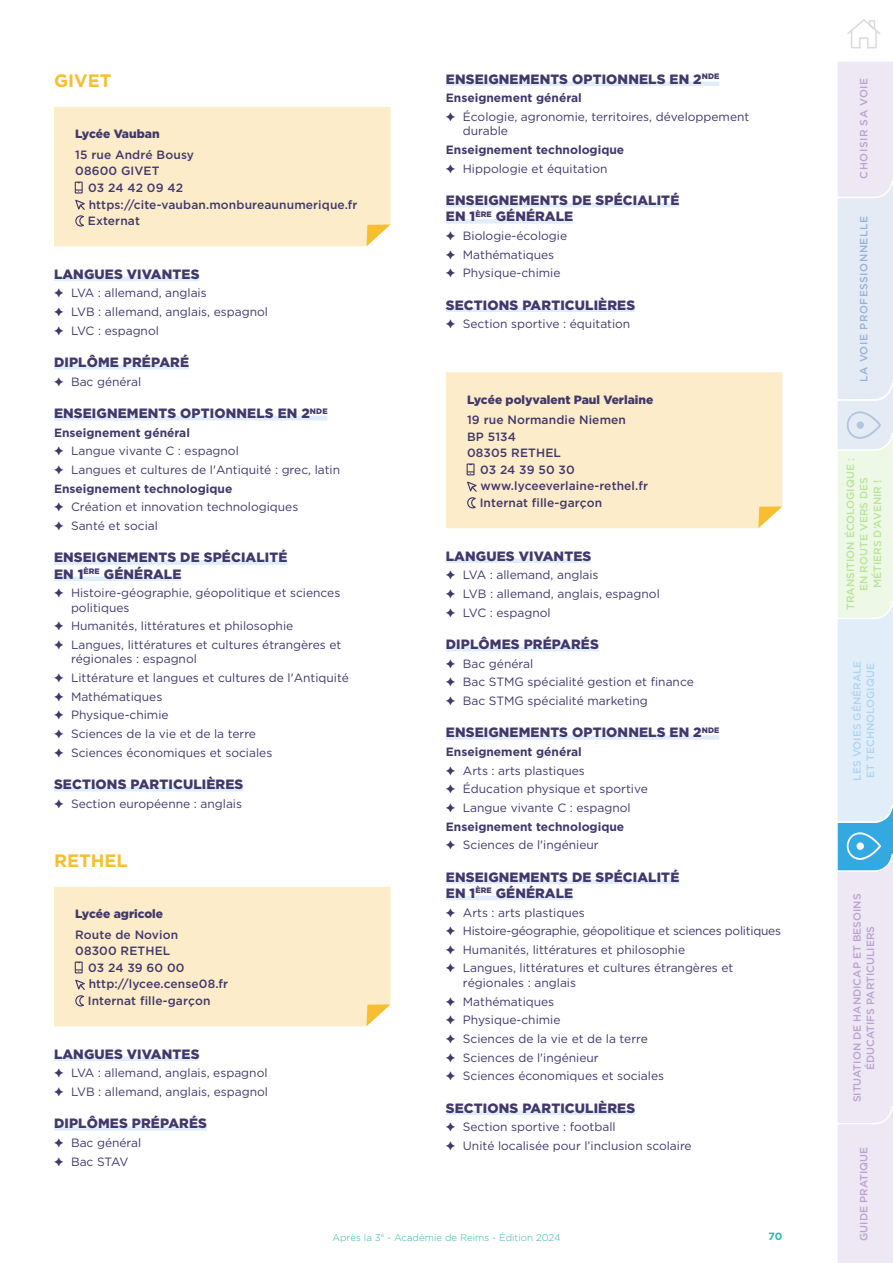
<style>
.page{position:relative;width:893px;height:1263px;background:#fff}
.page>*{position:absolute;margin:0;border:0;box-sizing:border-box;transform-origin:0 0}
.t1{font:700 18px "Gotham HTF";color:#f7bf2f}
.t2{font:900 13.5px/16.2px "Gotham HTF";letter-spacing:.01em;color:#41386c}
.t3{font:12px/18.6px "Gotham HTF";color:#41386c}
.t4{font:500 12px/16.5px "Gotham HTF";letter-spacing:.01em;color:#41386c}
.t5{font:900 12px "Gotham HTF";color:#41386c}
.t6{font:700 12px/18.6px "Gotham HTF";color:#41386c}
.t7{font:500 10.5px/13.5px "Gotham HTF";color:#bba3cf;text-align:center}
.t8{font:500 10.5px/13.5px "Gotham HTF";color:#b8e599;text-align:center}
.t9{font:500 10.5px/13.5px "Gotham HTF";color:#afd4f1}
.t10{font:500 10.5px "Gotham HTF";letter-spacing:.05em;color:#95b3d4}
.t11{font:500 10.5px "Gotham HTF";letter-spacing:.05em;color:#bba3cf}
.t12{font:700 10.5px "Gotham HTF";color:#35b6aa}
.t13{font:300 9.75px "Gotham HTF";color:#35b6aa}
.s1{font-weight:700}
.s2{font-weight:400}
</style>
<div class="page">
<hr style="left:54px;top:277px;width:145px;height:4px;background:#e1eefa">
<hr style="left:54px;top:365px;width:135px;height:4px;background:#e1eefa">
<hr style="left:54px;top:416px;width:273px;height:4px;background:#e1eefa">
<div style="left:54px;top:560px;width:233px;height:5px;background:#e1eefa"></div>
<div style="left:54px;top:576px;width:127px;height:5px;background:#e1eefa"></div>
<hr style="left:54px;top:787px;width:189px;height:4px;background:#e1eefa">
<div style="left:54px;top:1056px;width:145px;height:5px;background:#e1eefa"></div>
<div style="left:54px;top:1126px;width:153px;height:5px;background:#e1eefa"></div>
<div style="left:54px;top:107px;width:336px;height:139px;background:#fdecc9"></div>
<svg style="left:366px;top:225px;width:24px;height:21px"></svg>
<div style="left:75px;top:182px;width:8px;height:11px;border:1px solid #41386c"></div>
<svg style="left:75px;top:189px;width:7px;height:3px"></svg>
<svg style="left:74px;top:198px;width:13px;height:29px"></svg>
<div style="left:54px;top:887px;width:336px;height:139px;background:#fdecc9"></div>
<svg style="left:366px;top:1004px;width:24px;height:22px"></svg>
<div style="left:75px;top:961px;width:8px;height:12px;border:1px solid #41386c"></div>
<svg style="left:75px;top:969px;width:7px;height:3px"></svg>
<svg style="left:74px;top:978px;width:13px;height:29px"></svg>
<div style="left:446px;top:81px;width:273px;height:5px;background:#e1eefa"></div>
<hr style="left:446px;top:203px;width:233px;height:4px;background:#e1eefa">
<div style="left:446px;top:219px;width:127px;height:5px;background:#e1eefa"></div>
<div style="left:446px;top:307px;width:189px;height:5px;background:#e1eefa"></div>
<div style="left:446px;top:558px;width:145px;height:5px;background:#e1eefa"></div>
<hr style="left:446px;top:647px;width:153px;height:4px;background:#e1eefa">
<div style="left:446px;top:735px;width:273px;height:5px;background:#e1eefa"></div>
<div style="left:446px;top:879px;width:233px;height:5px;background:#e1eefa"></div>
<hr style="left:446px;top:896px;width:127px;height:4px;background:#e1eefa">
<div style="left:446px;top:1110px;width:189px;height:5px;background:#e1eefa"></div>
<div style="left:446px;top:372px;width:336px;height:156px;background:#fdecc9"></div>
<svg style="left:758px;top:506px;width:24px;height:22px"></svg>
<div style="left:467px;top:463px;width:8px;height:12px;border:1px solid #41386c"></div>
<svg style="left:467px;top:471px;width:7px;height:3px"></svg>
<svg style="left:466px;top:480px;width:13px;height:29px"></svg>
<svg style="left:837px;top:62px;width:56px;height:1201px;background:#e4ebf3"></svg>
<div style="left:856px;top:842px;width:8px;height:8px;background:#fff;border-radius:50%"></div>
<svg style="left:847px;top:19px;width:34px;height:30px"></svg>
<h1 class="t1" style="left:54px;top:71px;width:59px">GIVET</h1>
<p class="t5" style="left:75px;top:127px;width:86px">Lycée Vauban</p>
<p class="t4" style="left:75px;top:146px;width:120px">15 rue André Bousy<br>08600 GIVET</p>
<p class="t4" style="left:88px;top:179px;width:271px">03 24 42 09 42 https://cite-vauban.monbureaunumerique.fr<br>Externat</p>
<p class="t2" style="left:54px;top:266px;width:147px">LANGUES VIVANTES</p>
<p class="t3" style="left:54px;top:284px;width:215px">✦ LVA : allemand, anglais<br>✦ LVB : allemand, anglais, espagnol ✦ LVC : espagnol</p>
<p class="t2" style="left:54px;top:354px;width:137px">DIPLÔME PRÉPARÉ</p>
<p class="t3" style="left:54px;top:372px;width:89px">✦ Bac général</p>
<p class="t2" style="left:54px;top:405px;width:275px">ENSEIGNEMENTS OPTIONNELS EN 2<sup>NDE</sup></p>
<p class="t3" style="left:54px;top:423px;width:288px"><span class="s1">Enseignement général<br></span>✦ Langue vivante C : espagnol<br>✦ Langues et cultures de l'Antiquité : grec, latin<br><span class="s1">Enseignement technologique<br></span>✦ Création et innovation technologiques<br>✦ Santé et social</p>
<p class="t2" style="left:54px;top:549px;width:235px">ENSEIGNEMENTS DE SPÉCIALITÉ<br>EN 1<sup>ÈRE</sup> GÉNÉRALE</p>
<p class="t3" style="left:71px;top:586px;width:271px;line-height:14.4px;text-indent:-17px">✦ Histoire-géographie, géopolitique et sciences politiques</p>
<p class="t3" style="left:54px;top:617px;width:289px">✦ Humanités, littératures et philosophie<br>✦ Langues, littératures et cultures étrangères et</p>
<p class="t3" style="left:54px;top:650px;width:297px;text-indent:17px">régionales : espagnol<br>✦ Littérature et langues et cultures de l'Antiquité ✦ Mathématiques<br>✦ Physique-chimie<br>✦ Sciences de la vie et de la terre<br>✦ Sciences économiques et sociales</p>
<p class="t2" style="left:54px;top:776px;width:191px">SECTIONS PARTICULIÈRES</p>
<p class="t3" style="left:54px;top:794px;width:190px">✦ Section européenne : anglais</p>
<h1 class="t1" style="left:54px;top:850px;width:75px">RETHEL</h1>
<p class="t5" style="left:75px;top:907px;width:89px">Lycée agricole</p>
<p class="t4" style="left:75px;top:926px;width:104px">Route de Novion</p>
<p class="t4" style="left:75px;top:943px;width:97px">08300 RETHEL</p>
<p class="t4" style="left:88px;top:959px;width:98px">03 24 39 60 00</p>
<p class="t4" style="left:89px;top:976px;width:141px">http://lycee.cense08.fr</p>
<p class="t4" style="left:88px;top:992px;width:124px">Internat fille-garçon</p>
<p class="t2" style="left:54px;top:1045px;width:147px">LANGUES VIVANTES</p>
<p class="t3" style="left:54px;top:1063px;width:215px">✦ LVA : allemand, anglais, espagnol ✦ LVB : allemand, anglais, espagnol</p>
<p class="t2" style="left:54px;top:1115px;width:154px">DIPLÔMES PRÉPARÉS</p>
<p class="t3" style="left:54px;top:1133px;width:89px">✦ Bac général ✦ Bac STAV</p>
<p class="t2" style="left:446px;top:70px;width:275px">ENSEIGNEMENTS OPTIONNELS EN 2<sup>NDE</sup></p>
<p class="t3" style="left:446px;top:89px;width:305px"><span class="s1">Enseignement général<br></span>✦ Écologie, agronomie, territoires, développement</p>
<p class="t3" style="left:463px;top:122px;width:47px">durable</p>
<p class="t6" style="left:446px;top:140px;width:180px">Enseignement technologique ✦ <span class="s2">Hippologie et équitation</span></p>
<p class="t2" style="left:446px;top:192px;width:235px">ENSEIGNEMENTS DE SPÉCIALITÉ<br>EN 1<sup>ÈRE</sup> GÉNÉRALE</p>
<p class="t3" style="left:446px;top:226px;width:123px">✦ Biologie-écologie ✦ Mathématiques<br>✦ Physique-chimie</p>
<p class="t2" style="left:446px;top:296px;width:191px">SECTIONS PARTICULIÈRES</p>
<p class="t3" style="left:446px;top:314px;width:186px">✦ Section sportive : équitation</p>
<p class="t5" style="left:467px;top:392px;width:188px">Lycée polyvalent Paul Verlaine</p>
<p class="t4" style="left:467px;top:412px;width:160px">19 rue Normandie Niemen</p>
<p class="t4" style="left:467px;top:428px;width:50px">BP 5134</p>
<p class="t4" style="left:467px;top:445px;width:95px">08305 RETHEL</p>
<p class="t4" style="left:480px;top:461px;width:96px">03 24 39 50 30</p>
<p class="t4" style="left:481px;top:478px;width:169px">www.lyceeverlaine-rethel.fr</p>
<p class="t4" style="left:480px;top:494px;width:124px">Internat fille-garçon</p>
<p class="t2" style="left:446px;top:547px;width:147px">LANGUES VIVANTES</p>
<p class="t3" style="left:446px;top:565px;width:215px">✦ LVA : allemand, anglais<br>✦ LVB : allemand, anglais, espagnol ✦ LVC : espagnol</p>
<p class="t2" style="left:446px;top:636px;width:154px">DIPLÔMES PRÉPARÉS</p>
<p class="t3" style="left:446px;top:654px;width:249px">✦ Bac général<br>✦ Bac STMG spécialité gestion et finance ✦ Bac STMG spécialité marketing</p>
<p class="t2" style="left:446px;top:724px;width:275px">ENSEIGNEMENTS OPTIONNELS EN 2<sup>NDE</sup></p>
<p class="t3" style="left:446px;top:742px;width:204px"><span class="s1">Enseignement général<br></span>✦ Arts : arts plastiques<br>✦ Éducation physique et sportive ✦ Langue vivante C : espagnol<br><span class="s1">Enseignement technologique<br></span>✦ Sciences de l'ingénieur</p>
<p class="t2" style="left:446px;top:868px;width:235px">ENSEIGNEMENTS DE SPÉCIALITÉ<br>EN 1<sup>ÈRE</sup> GÉNÉRALE</p>
<p class="t3" style="left:446px;top:903px;width:337px">✦ Arts : arts plastiques<br>✦ Histoire-géographie, géopolitique et sciences politiques ✦ Humanités, littératures et philosophie<br>✦ Langues, littératures et cultures étrangères et</p>
<p class="t3" style="left:446px;top:973px;width:220px;text-indent:17px">régionales : anglais<br>✦ Mathématiques<br>✦ Physique-chimie<br>✦ Sciences de la vie et de la terre<br>✦ Sciences de l'ingénieur<br>✦ Sciences économiques et sociales</p>
<p class="t2" style="left:446px;top:1099px;width:191px">SECTIONS PARTICULIÈRES</p>
<p class="t3" style="left:446px;top:1117px;width:247px">✦ Section sportive : football<br>✦ Unité localisée pour l’inclusion scolaire</p>
<p class="t13" style="left:332px;top:1232px;width:230px">Après la 3<sup>e</sup> - Académie de Reims - Édition 2024</p>
<p class="t12" style="left:768px;top:1230px;width:15px">70</p>
<p class="t11" style="left:858px;top:179px;width:102px;rotate:-90deg">CHOISIR SA VOIE</p>
<p class="t10" style="left:858px;top:382px;width:168px;rotate:-90deg">LA VOIE PROFESSIONNELLE</p>
<p class="t8" style="left:843px;top:610px;width:153px;rotate:-90deg">TRANSITION ÉCOLOGIQUE :<br>EN ROUTE VERS DES<br>MÉTIERS D’AVENIR !</p>
<p class="t9" style="left:850px;top:780px;width:122px;rotate:-90deg">LES VOIES GÉNÉRALE<br>ET TECHNOLOGIQUE</p>
<p class="t7" style="left:850px;top:1102px;width:210px;rotate:-90deg">SITUATION DE HANDICAP ET BESOINS<br>ÉDUCATIFS PARTICULIERS</p>
<p class="t7" style="left:857px;top:1241px;width:95px;rotate:-90deg">GUIDE PRATIQUE</p>
</div>
